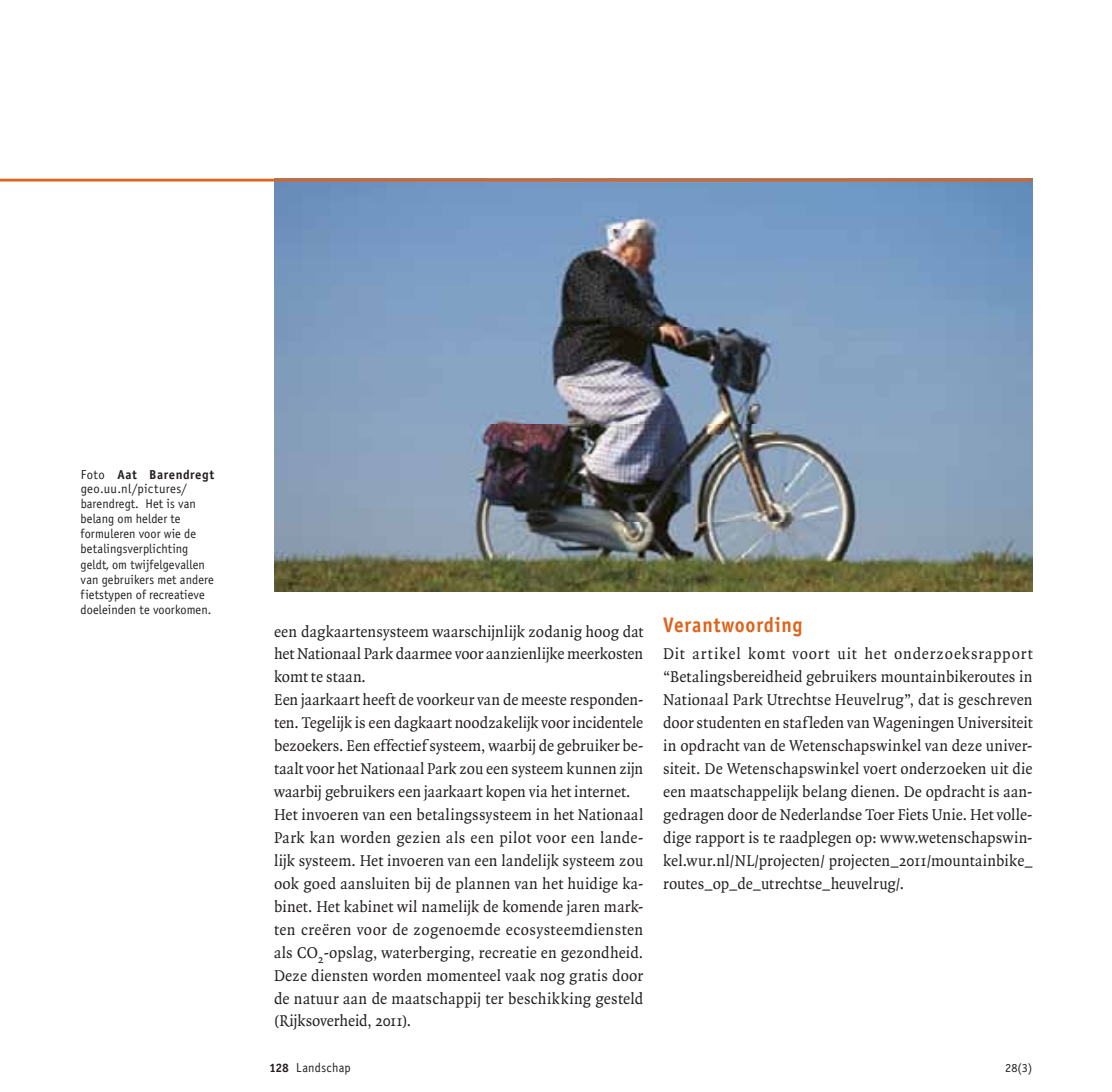
<style>
.page{position:relative;width:1112px;height:1092px;background:#fff}
.page>*{position:absolute;margin:0;border:0;box-sizing:border-box;transform-origin:0 0}
.t1{font:21px "Officina Sans Bold ITC";letter-spacing:.04em;color:#dc641c;scale:.92 1}
.t2{font:16.8px/22.9px "Quadraat";letter-spacing:.01em;color:#231f20;scale:.95 1}
.t3{font:12.95px/15px "Officina Sans ITC";letter-spacing:.005em;color:#231f20}
.t4{font:12.95px "Officina Sans Bold ITC";letter-spacing:.045em;color:#231f20}
.t5{font:12.95px "Officina Sans ITC";letter-spacing:.005em;color:#231f20;scale:.95 1}
.t6{font:12.25px "Officina Sans ITC";color:#231f20}
.s1{font-family:"Officina Sans ITC"}
.s2{font-family:"Officina Sans Bold ITC";font-size:12.25px}
</style>
<div class="page">
<img style="left:274px;top:179px;width:758px;height:412px">
<hr style="left:0;top:179px;width:1031px;height:2px;background:#dc641c">
<p class="t4" style="left:81px;top:466px;width:135px"><span class="s1">Foto</span> Aat Barendregt</p>
<p class="t3" style="left:81px;top:481px;width:135px">geo.uu.nl/pictures/ barendregt. Het is van belang om helder te formuleren voor wie de betalingsverplichting geldt, om twijfelgevallen van gebruikers met andere fietstypen of recreatieve doeleinden te voorkomen.</p>
<p class="t2" style="left:274px;top:620px;width:390px">een dagkaartensysteem waarschijnlijk zodanig hoog dat het Nationaal Park daarmee voor aanzienlijke meerkosten komt te staan.<br>Een jaarkaart heeft de voorkeur van de meeste responden&shy;ten. Tegelijk is een dagkaart noodzakelijk voor incidentele bezoekers. Een effectief systeem, waarbij de gebruiker be&shy;taalt voor het Nationaal Park zou een systeem kunnen zijn waarbij gebruikers een jaarkaart kopen via het internet.<br>Het invoeren van een betalingssysteem in het Nationaal Park kan worden gezien als een pilot voor een lande&shy;lijk systeem. Het invoeren van een landelijk systeem zou ook goed aansluiten bij de plannen van het huidige ka&shy;binet. Het kabinet wil namelijk de komende jaren mark&shy;ten creëren voor de zogenoemde ecosysteemdiensten als CO<sub>2</sub>-opslag, waterberging, recreatie en gezondheid.<br>Deze diensten worden momenteel vaak nog gratis door de natuur aan de maatschappij ter beschikking gesteld (Rijksoverheid, 2011).</p>
<p class="t1" style="left:663px;top:612px;width:153px">Verantwoording</p>
<p class="t2" style="left:663px;top:643px;width:390px;text-align:justify">Dit artikel komt voort uit het onderzoeksrapport “Betalingsbereidheid gebruikers mountainbikeroutes in Nationaal Park Utrechtse Heuvelrug”, dat is geschreven door studenten en stafleden van Wageningen Universiteit in opdracht van de Wetenschapswinkel van deze univer&shy;siteit. De Wetenschapswinkel voert onderzoeken uit die een maatschappelijk belang dienen. De opdracht is aan&shy;gedragen door de Nederlandse Toer Fiets Unie. Het volle&shy;dige rapport is te raadplegen op: www.wetenschapswin&shy;kel.wur.nl/NL/projecten/ projecten_2011/mountainbike_ routes_op_de_utrechtse_heuvelrug/.</p>
<p class="t5" style="left:269px;top:1060px;width:87px"><span class="s2">128</span> Landschap</p>
<p class="t6" style="left:1004px;top:1061px;width:29px">28(3)</p>
</div>
